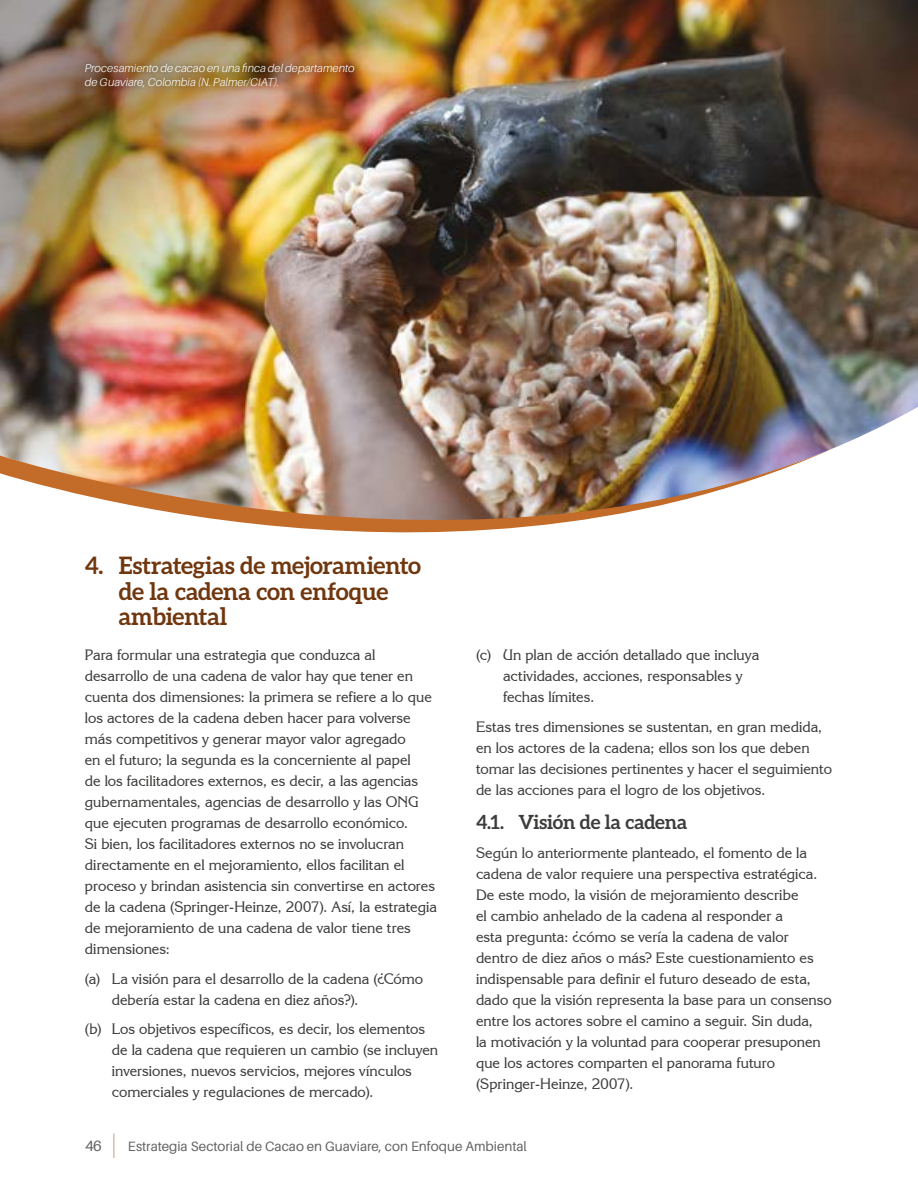
<style>
.page{position:relative;width:918px;height:1188px;background:#fff}
.page>*{position:absolute;margin:0;border:0;box-sizing:border-box;transform-origin:0 0}
.t1{font:700 24px/25.5px "Aleo";letter-spacing:-.01em;color:#70370f}
.t2{font:700 19.5px "Aleo";letter-spacing:-.01em;color:#3d3c3b}
.t3{font:15px/21px "Korinna IT Cby BT";color:#3c3c3b}
.t4{font:15px "Aileron";color:#646363}
.t5{font:13.5px "Aileron";color:#646363}
.t6{font:italic 300 11.25px/13.5px "Aileron";letter-spacing:.01em;color:#fff}
</style>
<div class="page">
<svg style="left:114px;top:1133px;width:1px;height:25px"></svg>
<img style="left:0;top:0;width:918px;height:451px">
<div style="left:77px;top:56px;width:285px;height:39px;background:#000;opacity:.54"></div>
<img style="left:0;top:449px;width:828px;height:84px">
<p class="t6" style="left:85px;top:62px;width:271px">Procesamiento de cacao en una finca del departamento de Guaviare, Colombia (N. Palmer/CIAT).</p>
<h1 class="t1" style="left:119px;top:552px;width:304px;text-indent:-34px">4. Estrategias de mejoramiento de la cadena con enfoque ambiental</h1>
<p class="t3" style="left:85px;top:645px;width:354px">Para formular una estrategia que conduzca al desarrollo de una cadena de valor hay que tener en cuenta dos dimensiones: la primera se refiere a lo que los actores de la cadena deben hacer para volverse más competitivos y generar mayor valor agregado<br>en el futuro; la segunda es la concerniente al papel<br>de los facilitadores externos, es decir, a las agencias gubernamentales, agencias de desarrollo y las ONG que ejecuten programas de desarrollo económico.<br>Si bien, los facilitadores externos no se involucran directamente en el mejoramiento, ellos facilitan el proceso y brindan asistencia sin convertirse en actores de la cadena (Springer-Heinze, 2007). Así, la estrategia de mejoramiento de una cadena de valor tiene tres dimensiones:</p>
<p class="t3" style="left:112px;top:968px;width:313px;text-indent:-27px">(a) La visión para el desarrollo de la cadena (¿Cómo debería estar la cadena en diez años?).</p>
<p class="t3" style="left:112px;top:1019px;width:328px;text-indent:-27px">(b) Los objetivos específicos, es decir, los elementos de la cadena que requieren un cambio (se incluyen inversiones, nuevos servicios, mejores vínculos comerciales y regulaciones de mercado).</p>
<p class="t3" style="left:503px;top:645px;width:258px;text-indent:-27px">(c) Un plan de acción detallado que incluya actividades, acciones, responsables y fechas límites.</p>
<p class="t3" style="left:476px;top:716px;width:358px">Estas tres dimensiones se sustentan, en gran medida, en los actores de la cadena; ellos son los que deben tomar las decisiones pertinentes y hacer el seguimiento de las acciones para el logro de los objetivos.</p>
<h2 class="t2" style="left:476px;top:811px;width:213px">4.1. Visión de la cadena</h2>
<p class="t3" style="left:476px;top:843px;width:357px">Según lo anteriormente planteado, el fomento de la cadena de valor requiere una perspectiva estratégica.<br>De este modo, la visión de mejoramiento describe<br>el cambio anhelado de la cadena al responder a<br>esta pregunta: ¿cómo se vería la cadena de valor dentro de diez años o más? Este cuestionamiento es indispensable para definir el futuro deseado de esta, dado que la visión representa la base para un consenso entre los actores sobre el camino a seguir. Sin duda,<br>la motivación y la voluntad para cooperar presuponen que los actores comparten el panorama futuro (Springer-Heinze, 2007).</p>
<p class="t4" style="left:85px;top:1138px;width:18px">46</p>
<p class="t5" style="left:128px;top:1139px;width:401px">Estrategia Sectorial de Cacao en Guaviare, con Enfoque Ambiental</p>
</div>
